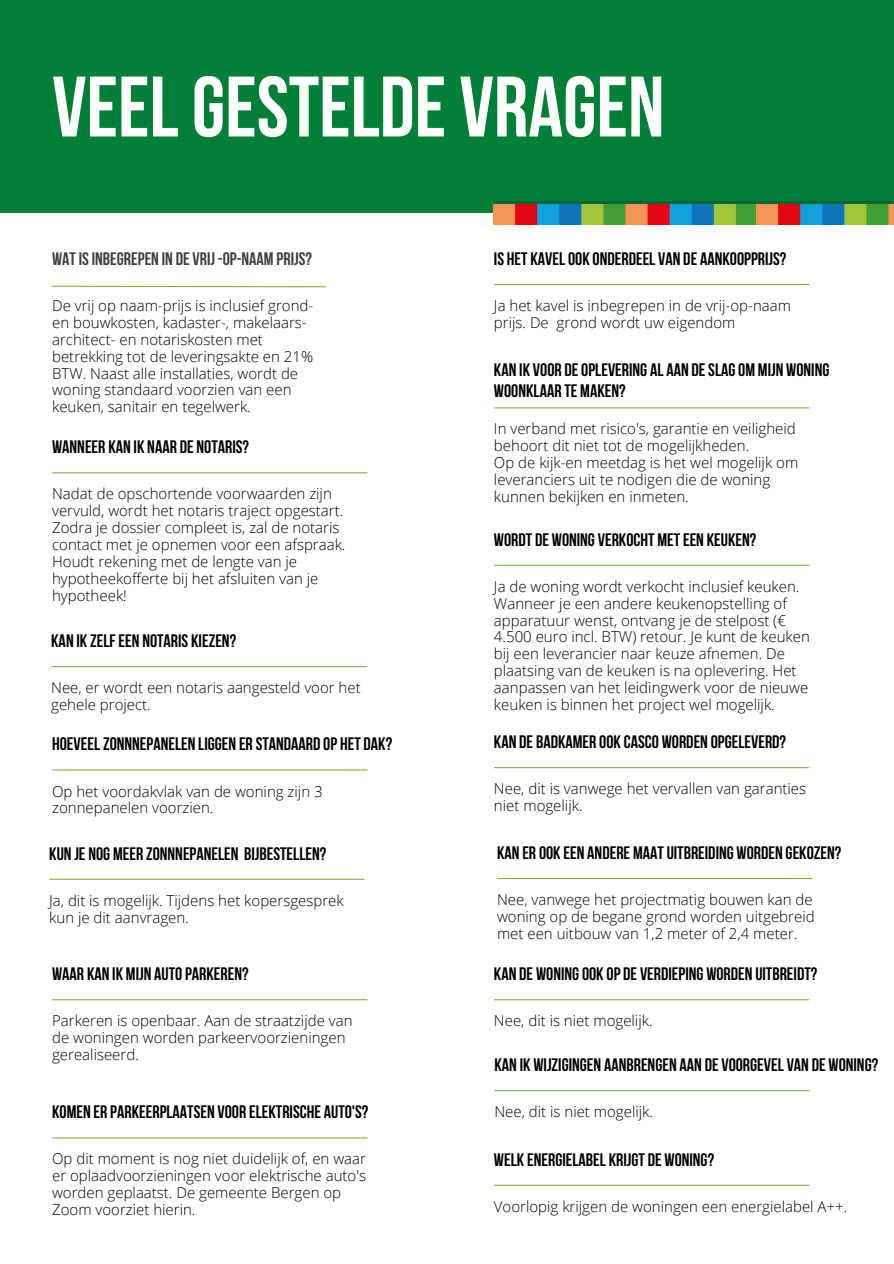
<style>
.page{position:relative;width:894px;height:1264px;background:#fff}
.page>*{position:absolute;margin:0;border:0;box-sizing:border-box;transform-origin:0 0}
.t1{font:700 85.5px "Bebas Neue";color:#fff}
.t2{font:700 18px "Bebas Neue";color:#000}
.t3{font:700 18px "Bebas Neue";color:#423e3a}
.t4{font:300 15px/17px "Open Sans";color:#000}
</style>
<div class="page">
<div style="left:0;top:0;width:893px;height:213px;background:#008037"></div>
<svg style="left:52px;top:285px;width:274px;height:3px"></svg>
<hr style="left:494px;top:284px;width:314px;height:1px;background:#7bb53e">
<hr style="left:494px;top:564px;width:314px;height:2px;background:#7bb53e">
<hr style="left:494px;top:767px;width:314px;height:1px;background:#7bb53e">
<hr style="left:53px;top:769px;width:314px;height:1px;background:#7bb53e">
<hr style="left:50px;top:878px;width:314px;height:1px;background:#7bb53e">
<hr style="left:494px;top:407px;width:314px;height:1px;background:#7bb53e">
<hr style="left:53px;top:999px;width:314px;height:1px;background:#7bb53e">
<hr style="left:53px;top:1137px;width:314px;height:1px;background:#7bb53e">
<hr style="left:497px;top:877px;width:314px;height:2px;background:#7bb53e">
<hr style="left:494px;top:999px;width:314px;height:1px;background:#7bb53e">
<hr style="left:495px;top:1090px;width:314px;height:1px;background:#7bb53e">
<hr style="left:53px;top:472px;width:314px;height:1px;background:#7bb53e">
<hr style="left:52px;top:666px;width:314px;height:1px;background:#7bb53e">
<hr style="left:494px;top:1184px;width:314px;height:1px;background:#7bb53e">
<img style="left:493px;top:201px;width:400px;height:24px">
<p class="t1" style="left:52px;top:72px;width:613px">VEELGESTELDE VRAGEN</p>
<p class="t3" style="left:52px;top:252px;width:261px">WAT IS INBEGREPEN IN DE VRIJ -OP-NAAM PRIJS?</p>
<p class="t4" style="left:52px;top:297px;width:263px">De vrij op naam-prijs is inclusief grond&shy;en bouwkosten, kadaster-, makelaars&shy;architect- en notariskosten met betrekking tot de leveringsakte en 21% BTW. Naast alle installaties, wordt de woning standaard voorzien van een keuken, sanitair en tegelwerk.</p>
<p class="t2" style="left:52px;top:439px;width:198px">WANNEER KAN IK NAAR DE NOTARIS?</p>
<p class="t4" style="left:52px;top:485px;width:292px">Nadat de opschortende voorwaarden zijn vervuld, wordt het notaris traject opgestart.</p>
<p class="t4" style="left:52px;top:518px;width:295px">Zodra je dossier compleet is, zal de notaris contact met je opnemen voor een afspraak.</p>
<p class="t4" style="left:52px;top:552px;width:268px">Houdt rekening met de lengte van je hypotheekofferte bij het afsluiten van je hypotheek!</p>
<p class="t2" style="left:51px;top:633px;width:186px">KAN IK ZELF EEN NOTARIS KIEZEN?</p>
<p class="t4" style="left:51px;top:678px;width:311px">Nee, er wordt een notaris aangesteld voor het gehele project.</p>
<p class="t2" style="left:52px;top:737px;width:341px">HOEVEEL ZONNNEPANELEN LIGGEN ER STANDAARD OP HET DAK?</p>
<p class="t4" style="left:52px;top:782px;width:272px">Op het voordakvlak van de woning zijn 3 zonnepanelen voorzien.</p>
<p class="t2" style="left:49px;top:846px;width:278px">KUN JE NOG MEER ZONNNEPANELEN BIJBESTELLEN?</p>
<p class="t4" style="left:49px;top:891px;width:296px">Ja, dit is mogelijk. Tijdens het kopersgesprek kun je dit aanvragen.</p>
<p class="t2" style="left:52px;top:966px;width:198px">WAAR KAN IK MIJN AUTO PARKEREN?</p>
<p class="t4" style="left:52px;top:1011px;width:302px">Parkeren is openbaar. Aan de straatzijde van de woningen worden parkeervoorzieningen gerealiseerd.</p>
<p class="t2" style="left:52px;top:1104px;width:318px">KOMEN ER PARKEERPLAATSEN VOOR ELEKTRISCHE AUTO'S?</p>
<p class="t4" style="left:52px;top:1150px;width:315px">Op dit moment is nog niet duidelijk of, en waar er oplaadvoorzieningen voor elektrische auto's worden geplaatst. De gemeente Bergen op Zoom voorziet hierin.</p>
<p class="t2" style="left:494px;top:251px;width:294px">IS HET KAVELOOK ONDERDEEL VAN DE AANKOOPPRIJS?</p>
<p class="t4" style="left:494px;top:297px;width:298px">Ja het kavel is inbegrepen in de vrij-op-naam prijs. De grond wordt uw eigendom</p>
<p class="t2" style="left:494px;top:362px;width:337px">KAN IK VOOR DE OPLEVERING AL AAN DE SLAGOM MIJN WONING</p>
<p class="t2" style="left:494px;top:383px;width:133px">WOONKLAAR TE MAKEN?</p>
<p class="t4" style="left:494px;top:420px;width:303px">In verband met risico's, garantie en veiligheid behoort dit niet tot de mogelijkheden.</p>
<p class="t4" style="left:494px;top:453px;width:306px">Op de kijk-en meetdag is het wel mogelijk om leveranciers uit te nodigen die de woning kunnen bekijken en inmeten.</p>
<p class="t2" style="left:494px;top:532px;width:264px">WORDT DE WONING VERKOCHT MET EEN KEUKEN?</p>
<p class="t4" style="left:494px;top:577px;width:307px">Ja de woning wordt verkocht inclusief keuken.</p>
<p class="t4" style="left:494px;top:594px;width:317px">Wanneer je een andere keukenopstelling of apparatuur wenst, ontvang je de stelpost (€ 4.500 euro incl. BTW) retour. Je kunt de keuken bij een leverancier naar keuze afnemen. De plaatsing van de keuken is na oplevering. Het aanpassen van het leidingwerk voor de nieuwe keuken is binnen het project wel mogelijk.</p>
<p class="t2" style="left:494px;top:734px;width:293px">KAN DE BADKAMER OOK CASCO WORDEN OPGELEVERD?</p>
<p class="t4" style="left:494px;top:779px;width:313px">Nee, dit is vanwege het vervallen van garanties niet mogelijk.</p>
<p class="t2" style="left:497px;top:845px;width:346px">KAN ER OOK EEN ANDERE MAAT UITBREIDING WORDEN GEKOZEN?</p>
<p class="t4" style="left:497px;top:890px;width:319px">Nee, vanwege het projectmatig bouwen kan de woning op de begane grond worden uitgebreid met een uitbouw van 1,2 meter of 2,4 meter.</p>
<p class="t2" style="left:494px;top:966px;width:325px">KAN DE WONINGOOK OP DE VERDIEPING WORDEN UITBREIDT?</p>
<p class="t4" style="left:494px;top:1011px;width:160px">Nee, dit is niet mogelijk.</p>
<p class="t2" style="left:494px;top:1057px;width:385px">KAN IK WIJZIGINGEN AANBRENGEN AAN DE VOORGEVEL VAN DE WONING?</p>
<p class="t4" style="left:494px;top:1102px;width:160px">Nee, dit is niet mogelijk.</p>
<p class="t2" style="left:494px;top:1151px;width:222px">WELK ENERGIELABEL KRIJGT DE WONING?</p>
<p class="t4" style="left:494px;top:1197px;width:355px">Voorlopig krijgen de woningen een energielabel A++.</p>
</div>
